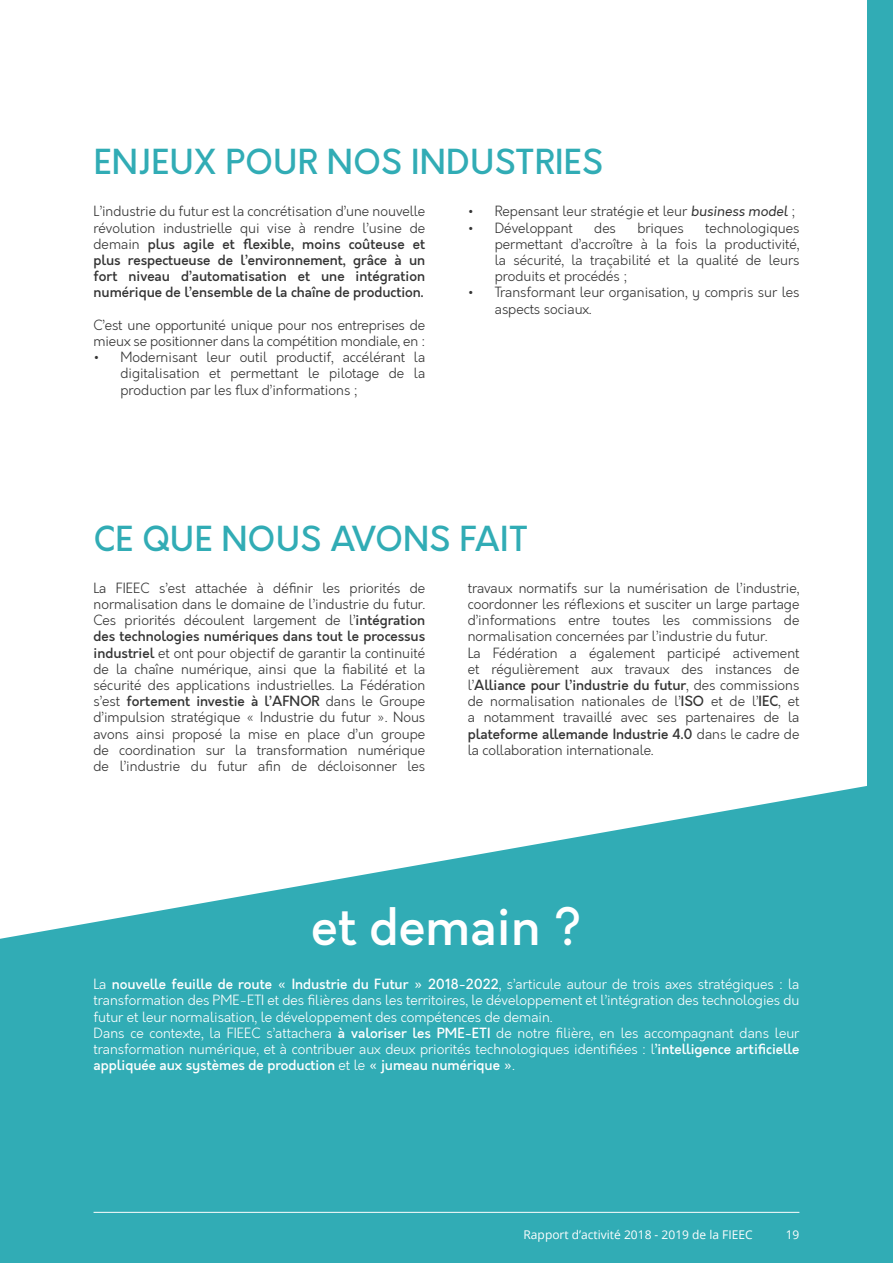
<style>
.page{position:relative;width:893px;height:1263px;background:#fff}
.page>*{position:absolute;margin:0;border:0;box-sizing:border-box;transform-origin:0 0}
.t1{font:500 49.5px "Orkney";color:#fff}
.t2{font:500 33px "Orkney";letter-spacing:.01em;color:#31acb5}
.t3{font:300 13.5px/16.2px "Orkney";color:#343434}
.t4{font:300 13.5px/16.2px "Orkney";color:#fff}
.t5{font:500 13.5px/16.2px "Orkney";color:#343434;text-align:justify}
.t6{font:12px "Open Sans";color:#fff}
.s1{font-weight:300}
.s2{font-weight:400;font-style:italic}
.s3{font-weight:500}
</style>
<div class="page">
<svg style="left:1px;top:786px;width:866px;height:477px;fill:#31acb5"></svg>
<hr style="left:0;top:0;width:1px;height:1263px;background:#31acb5">
<hr style="left:94px;top:1212px;width:705px;height:1px;background:#fff">
<div style="left:867px;top:0;width:26px;height:1263px;background:#31acb5"></div>
<h2 class="t2" style="left:94px;top:140px;width:511px">ENJEUX POUR NOS INDUSTRIES</h2>
<p class="t5" style="left:94px;top:204px;width:333px"><span class="s1">L’industrie du futur est la concrétisation d’une nouvelle révolution industrielle qui vise à rendre l’usine de demain</span> plus agile et flexible, moins coûteuse et plus respectueuse de l’environnement, grâce à un fort niveau d’automatisation et une intégration numérique de l’ensemble de la chaîne de production.</p>
<p class="t3" style="left:94px;top:317px;width:333px">C’est une opportunité unique pour nos entreprises de mieux se positionner dans la compétition mondiale, en :</p>
<p class="t3" style="left:121px;top:349px;width:306px;text-align:justify;text-indent:-27px">• Modernisant leur outil productif, accélérant la digitalisation et permettant le pilotage de la production par les flux d’informations ;</p>
<p class="t3" style="left:468px;top:204px;width:329px">• Repensant leur stratégie et leur <span class="s2">business model</span> ;</p>
<p class="t3" style="left:468px;top:220px;width:106px">• Développant</p>
<p class="t3" style="left:594px;top:220px;width:23px">des</p>
<p class="t3" style="left:637px;top:220px;width:48px">briques</p>
<p class="t3" style="left:495px;top:220px;width:306px;text-align:justify;text-indent:211px">technologiques permettant d’accroître à la fois la productivité, la sécurité, la traçabilité et la qualité de leurs produits et procédés ;</p>
<p class="t3" style="left:495px;top:285px;width:306px;text-indent:-27px">• Transformant leur organisation, y compris sur les aspects sociaux.</p>
<h2 class="t2" style="left:94px;top:517px;width:436px">CE QUE NOUS AVONS FAIT</h2>
<p class="t3" style="left:94px;top:580px;width:333px;text-align:justify">La FIEEC s’est attachée à définir les priorités de normalisation dans le domaine de l’industrie du futur.<br>Ces priorités découlent largement de l’<span class="s3">intégration des technologies numériques dans tout le processus industriel</span> et ont pour objectif de garantir la continuité de la chaîne numérique, ainsi que la fiabilité et la sécurité des applications industrielles. La Fédération s’est <span class="s3">fortement investie à l’AFNOR</span> dans le Groupe d’impulsion stratégique « Industrie du futur ». Nous avons ainsi proposé la mise en place d’un groupe de coordination sur la transformation numérique de l’industrie du futur afin de décloisonner les</p>
<p class="t3" style="left:468px;top:580px;width:333px">travaux normatifs sur la numérisation de l’industrie, coordonner les réflexions et susciter un large partage d’informations entre toutes les commissions de normalisation concernées par l’industrie du futur.<br>La Fédération a également participé activement et régulièrement aux travaux des instances de l’<span class="s3">Alliance pour l’industrie du futur</span>, des commissions de normalisation nationales de l’<span class="s3">ISO</span> et de l’<span class="s3">IEC</span>, et a notamment travaillé avec ses partenaires de la <span class="s3">plateforme allemande Industrie 4.0</span> dans le cadre de la collaboration internationale.</p>
<h1 class="t1" style="left:311px;top:894px;width:272px">et demain ?</h1>
<p class="t4" style="left:94px;top:976px;width:707px">La <span class="s3">nouvelle feuille de route « Industrie du Futur » 2018-2022</span>, s’articule autour de trois axes stratégiques : la transformation des PME-ETI et des filières dans les territoires, le développement et l’intégration des technologies du futur et leur normalisation, le développement des compétences de demain.<br>Dans ce contexte, la FIEEC s’attachera <span class="s3">à valoriser les PME-ETI</span> de notre filière, en les accompagnant dans leur transformation numérique, et à contribuer aux deux priorités technologiques identifiées : l<span class="s3">’intelligence artificielle appliquée aux systèmes de production</span> et le <span class="s3">« jumeau numérique »</span>.</p>
<p class="t6" style="left:524px;top:1226px;width:231px">Rapport d’activité 2018 - 2019 de la FIEEC</p>
<p class="t6" style="left:786px;top:1226px;width:15px">19</p>
</div>
